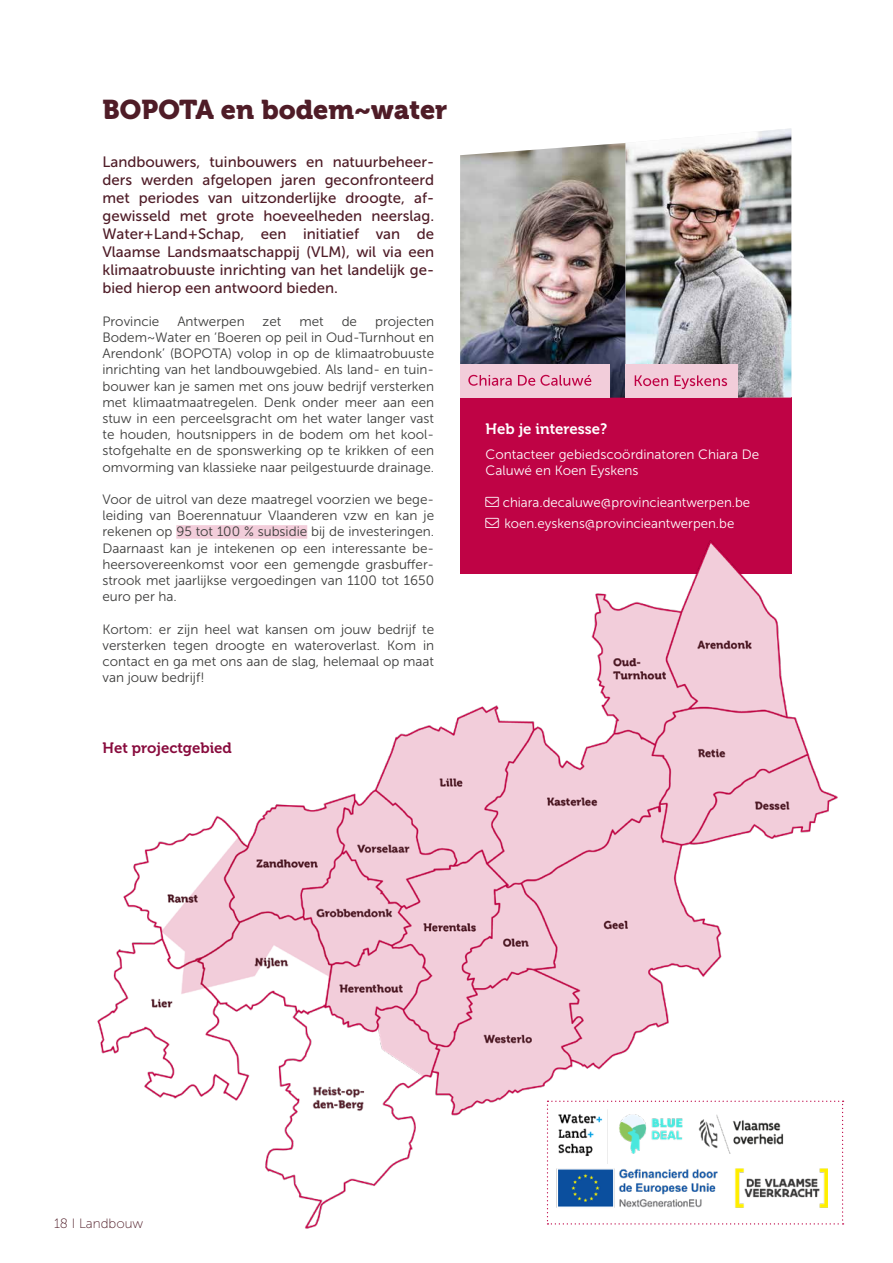
<style>
.page{position:relative;width:893px;height:1263px;background:#fff}
.page>*{position:absolute;margin:0;border:0;box-sizing:border-box;transform-origin:0 0}
.t1{font:27px "Museo 900";color:#4f1c27}
.t2{font:15px/18px "Museo Sans 500";color:#4f1c27;text-align:justify}
.t3{font:15px "Museo 700";color:#880b3d}
.t4{font:15px "Museo 700";color:#fff}
.t5{font:13.5px/16.2px "Museo Sans 300";color:#3c3c3b;text-align:justify}
.t6{font:13.5px/16.2px "Museo Sans 300";color:#fff}
.t7{font:13.5px "Museo Sans 100";color:#4f1c27}
</style>
<div class="page">
<div style="left:176px;top:525px;width:131px;height:14px;background:#f2cdda"></div>
<div style="left:460px;top:397px;width:331px;height:177px;background:#bf0345"></div>
<img style="left:460px;top:143px;width:166px;height:255px">
<img style="left:97px;top:534px;width:748px;height:695px">
<svg style="left:547px;top:1100px;width:297px;height:124px"></svg>
<img style="left:553px;top:1110px;width:236px;height:54px">
<img style="left:547px;top:1164px;width:280px;height:54px">
<div style="left:460px;top:364px;width:149px;height:34px;background:#f2cdda"></div>
<svg style="left:468px;top:375px;width:123px;height:11px"></svg>
<div style="left:626px;top:364px;width:112px;height:34px;background:#f2cdda"></div>
<img style="left:626px;top:128px;width:165px;height:269px">
<h1 class="t1" style="left:102px;top:94px;width:346px">BOPOTA en bodem~water</h1>
<p class="t2" style="left:102px;top:153px;width:333px">Landbouwers, tuinbouwers en natuurbeheer&shy;ders werden afgelopen jaren geconfronteerd met periodes van uitzonderlijke droogte, af&shy;gewisseld met grote hoeveelheden neerslag.<br>Water+Land+Schap, een initiatief van de Vlaamse Landsmaatschappij (VLM), wil via een klimaatrobuuste inrichting van het landelijk ge&shy;bied hierop een antwoord bieden.</p>
<p class="t5" style="left:102px;top:313px;width:58px">Provincie</p>
<p class="t5" style="left:177px;top:313px;width:69px">Antwerpen</p>
<p class="t5" style="left:263px;top:313px;width:20px">zet</p>
<p class="t5" style="left:299px;top:313px;width:26px">met</p>
<p class="t5" style="left:342px;top:313px;width:17px">de</p>
<p class="t5" style="left:102px;top:313px;width:333px;text-indent:273px">projecten Bodem~Water en ‘Boeren op peil in Oud-Turnhout en Arendonk’ (BOPOTA) volop in op de klimaatrobuuste inrichting van het landbouwgebied. Als land- en tuin&shy;bouwer kan je samen met ons jouw bedrijf versterken met klimaatmaatregelen. Denk onder meer aan een stuw in een perceelsgracht om het water langer vast te houden, houtsnippers in de bodem om het kool&shy;stofgehalte en de sponswerking op te krikken of een omvorming van klassieke naar peilgestuurde drainage.</p>
<p class="t5" style="left:102px;top:491px;width:333px">Voor de uitrol van deze maatregel voorzien we bege&shy;leiding van Boerennatuur Vlaanderen vzw en kan je rekenen op 95 tot 100 % subsidie bij de investeringen.<br>Daarnaast kan je intekenen op een interessante be&shy;heersovereenkomst voor een gemengde grasbuffer&shy;strook met jaarlijkse vergoedingen van 1100 tot 1650 euro per ha.</p>
<p class="t5" style="left:102px;top:621px;width:333px">Kortom: er zijn heel wat kansen om jouw bedrijf te versterken tegen droogte en wateroverlast. Kom in contact en ga met ons aan de slag, helemaal op maat van jouw bedrijf!</p>
<p class="t3" style="left:102px;top:739px;width:131px">Het projectgebied</p>
<p class="t4" style="left:486px;top:421px;width:123px">Heb je interesse?</p>
<p class="t6" style="left:486px;top:446px;width:275px">Contacteer gebiedscoördinatoren Chiara De<br>Caluwé en Koen Eyskens</p>
<p class="t6" style="left:486px;top:495px;width:266px">■❖●□ chiara.decaluwe@provincieantwerpen.be</p>
<p class="t6" style="left:486px;top:515px;width:250px">■❖●□ koen.eyskens@provincieantwerpen.be</p>
<p class="t7" style="left:54px;top:1216px;width:91px">18 I Landbouw</p>
</div>
